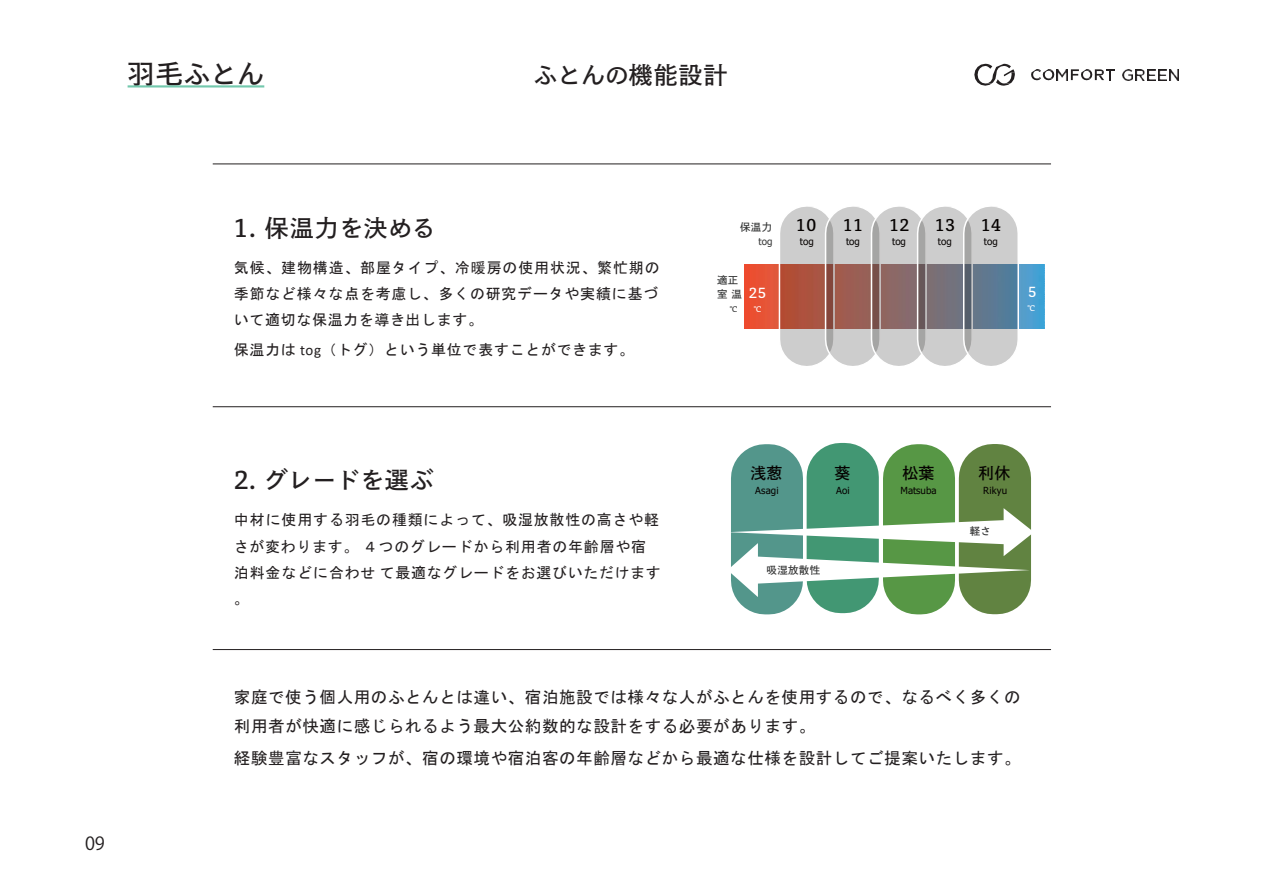
<style>
.page{position:relative;width:1264px;height:894px;background:#fff}
.page>*{position:absolute;margin:0;border:0;box-sizing:border-box;transform-origin:0 0}
.t1{font:27px "P Bunkyu Go Pr 6 DB";letter-spacing:.015em;color:#231f20}
.t2{font:24px "P Bunkyu Go Pr 6 DB";letter-spacing:.035em;color:#231f20}
.t3{font:24px "P Bunkyu Go Pr 6 DB";letter-spacing:.01em;color:#231f20}
.t4{font:24px "P Bunkyu Go Pr 6 DB";letter-spacing:-.01em;color:#231f20}
.t5{font:18px "Koz Go Pr 6 N";color:#231f20}
.t6{font:16.5px/29px "MS Gothic";letter-spacing:.035em;color:#231f20}
.t7{font:15.9px "P Bunkyu Go Pr 6 DB";letter-spacing:.015em;color:#050100}
.t8{font:15px/26.2px "MS Gothic";letter-spacing:.05em;color:#231f20;text-align:justify}
.t9{font:13.5px "P Bunkyu Go Pr 6 DB";color:#fff}
.t10{font:10.5px/14.4px "P Bunkyu Go Pr 6 DB";letter-spacing:.035em;color:#343535}
.t11{font:9.75px "Tahoma";color:#050100}
.t12{font:9.75px "Tahoma";color:#343535}
.t13{font:7.5px "P Bunkyu Go Pr 6 DB";color:#fff}
.t14{font:7.5px "P Bunkyu Go Pr 6 DB";color:#343535}
.s1{font-family:"Calibri"}
.s2{font-size:13.5px;color:#fff}
</style>
<div class="page">
<hr style="left:213px;top:406px;width:837px;height:1px;background:#231f20">
<hr style="left:213px;top:649px;width:837px;height:1px;background:#231f20">
<hr style="left:213px;top:164px;width:837px;height:1px;background:#231f20">
<img style="left:744px;top:264px;width:300px;height:64px">
<svg style="left:778px;top:206px;width:240px;height:160px;background:#b3a7a7"></svg>
<svg style="left:731px;top:443px;width:300px;height:171px"></svg>
<svg style="left:974px;top:64px;width:40px;height:22px"></svg>
<svg style="left:1122px;top:69px;width:56px;height:11px"></svg>
<svg style="left:1031px;top:69px;width:83px;height:11px"></svg>
<svg style="left:127px;top:85px;width:137px;height:2px"></svg>
<h1 class="t1" style="left:127px;top:59px;width:138px">羽毛ふとん</h1>
<h2 class="t4" style="left:533px;top:62px;width:195px">ふとんの機能設計</h2>
<p class="t5" style="left:85px;top:833px;width:21px">09</p>
<h2 class="t2" style="left:234px;top:214px;width:203px">1. 保温力を決める</h2>
<p class="t8" style="left:234px;top:254px;width:427px">気候、建物構造、部屋タイプ、冷暖房の使用状況、繁忙期の季節など様々な点を考慮し、多くの研究データや実績に基づいて適切な保温力を導き出します。</p>
<p class="t8" style="left:234px;top:337px;width:401px">保温力は <span class="s1">tog</span>（トグ）という単位で表すことができます。</p>
<p class="t10" style="left:740px;top:220px;width:34px">保温力</p>
<p class="t7" style="left:796px;top:216px;width:21px">10</p>
<p class="t7" style="left:843px;top:216px;width:21px">11</p>
<p class="t7" style="left:889px;top:216px;width:21px">12</p>
<p class="t7" style="left:934px;top:216px;width:21px">13</p>
<p class="t7" style="left:980px;top:216px;width:21px">14</p>
<p class="t12" style="left:758px;top:235px;width:15px">tog</p>
<p class="t11" style="left:799px;top:235px;width:15px">tog</p>
<p class="t11" style="left:845px;top:235px;width:15px">tog</p>
<p class="t11" style="left:891px;top:235px;width:15px">tog</p>
<p class="t11" style="left:937px;top:235px;width:15px">tog</p>
<p class="t11" style="left:983px;top:235px;width:15px">tog</p>
<p class="t10" style="left:717px;top:273px;width:51px">適正<br>室温 <span class="s2">25</span></p>
<p class="t14" style="left:729px;top:304px;width:9px">℃</p>
<p class="t13" style="left:753px;top:304px;width:9px">℃</p>
<p class="t9" style="left:1027px;top:284px;width:10px">5</p>
<p class="t13" style="left:1027px;top:304px;width:9px">℃</p>
<h2 class="t3" style="left:234px;top:467px;width:201px">2. グレードを選ぶ</h2>
<p class="t8" style="left:234px;top:507px;width:428px;text-align:left">中材に使用する羽毛の種類によって、吸湿放散性の高さや軽さが変わります。４つのグレードから利用者の年齢層や宿泊料金などに合わせて最適なグレードをお選びいただけます。</p>
<p class="t7" style="left:750px;top:464px;width:33px">浅葱</p>
<p class="t11" style="left:755px;top:484px;width:25px">Asagi</p>
<p class="t7" style="left:834px;top:464px;width:17px">葵</p>
<p class="t11" style="left:836px;top:484px;width:15px">Aoi</p>
<p class="t10" style="left:766px;top:562px;width:55px">吸湿放散性</p>
<p class="t7" style="left:902px;top:464px;width:33px">松葉</p>
<p class="t11" style="left:900px;top:484px;width:38px">Matsuba</p>
<p class="t7" style="left:978px;top:464px;width:33px">利休</p>
<p class="t11" style="left:982px;top:484px;width:26px">Rikyu</p>
<p class="t10" style="left:969px;top:523px;width:23px">軽さ</p>
<p class="t6" style="left:234px;top:682px;width:788px">家庭で使う個人用のふとんとは違い、宿泊施設では様々な人がふとんを使用するので、なるべく多くの利用者が快適に感じられるよう最大公約数的な設計をする必要があります。</p>
<p class="t6" style="left:234px;top:743px;width:788px">経験豊富なスタッフが、宿の環境や宿泊客の年齢層などから最適な仕様を設計してご提案いたします。</p>
</div>
